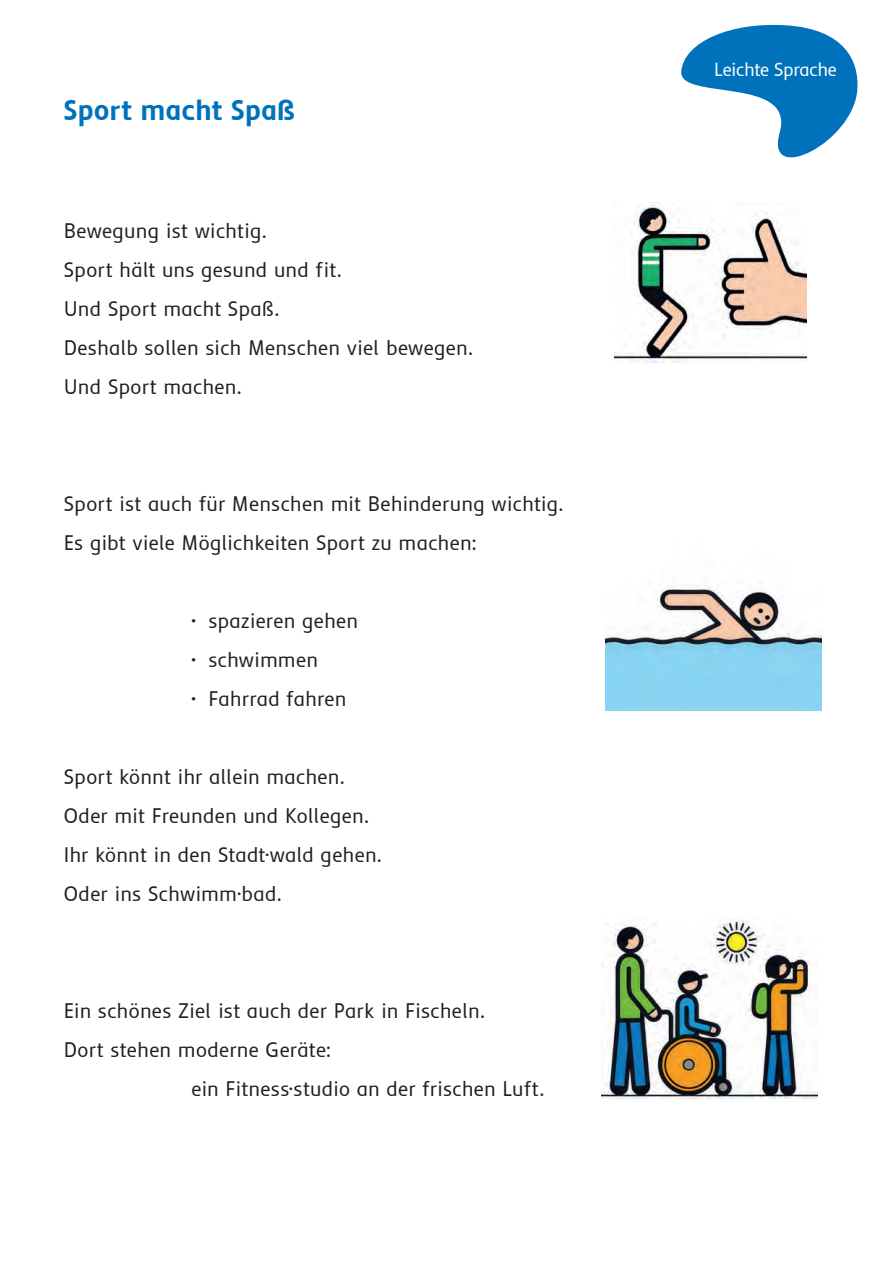
<style>
.page{position:relative;width:893px;height:1263px;background:#fff}
.page>*{position:absolute;margin:0;border:0;box-sizing:border-box;transform-origin:0 0}
.t1{font:700 28.5px "Semikolon Plus";letter-spacing:.02em;color:#0072bc}
.t2{font:21px/39px "Semikolon Plus";letter-spacing:.015em;color:#231f20}
.t3{font:18.9px "Semikolon Plus";letter-spacing:-.015em;color:#fff}
</style>
<div class="page">
<svg style="left:681px;top:24px;width:177px;height:134px"></svg>
<img style="left:614px;top:203px;width:192px;height:160px">
<img style="left:606px;top:584px;width:215px;height:127px">
<img style="left:601px;top:920px;width:216px;height:179px">
<h1 class="t1" style="left:64px;top:94px;width:233px">Sport macht Spaß</h1>
<p class="t2" style="left:64px;top:212px;width:411px">Bewegung ist wichtig.<br>Sport hält uns gesund und fit.<br>Und Sport macht Spaß.<br>Deshalb sollen sich Menschen viel bewegen.<br>Und Sport machen.</p>
<p class="t2" style="left:64px;top:484px;width:501px">Sport ist auch für Menschen mit Behinderung wichtig.<br>Es gibt viele Möglichkeiten Sport zu machen:</p>
<p class="t2" style="left:191px;top:601px;width:168px">• spazieren gehen</p>
<p class="t2" style="left:191px;top:640px;width:128px">• schwimmen</p>
<p class="t2" style="left:191px;top:679px;width:157px">• Fahrrad fahren</p>
<p class="t2" style="left:64px;top:757px;width:320px">Sport könnt ihr allein machen.<br>Oder mit Freunden und Kollegen.<br>Ihr könnt in den Stadt·wald gehen.<br>Oder ins Schwimm·bad.</p>
<p class="t2" style="left:64px;top:991px;width:423px">Ein schönes Ziel ist auch der Park in Fischeln.</p>
<p class="t2" style="left:64px;top:1030px;width:269px">Dort stehen moderne Geräte:</p>
<p class="t2" style="left:191px;top:1069px;width:355px">ein Fitness·studio an der frischen Luft.</p>
<p class="t3" style="left:714px;top:59px;width:124px">Leichte Sprache</p>
</div>
